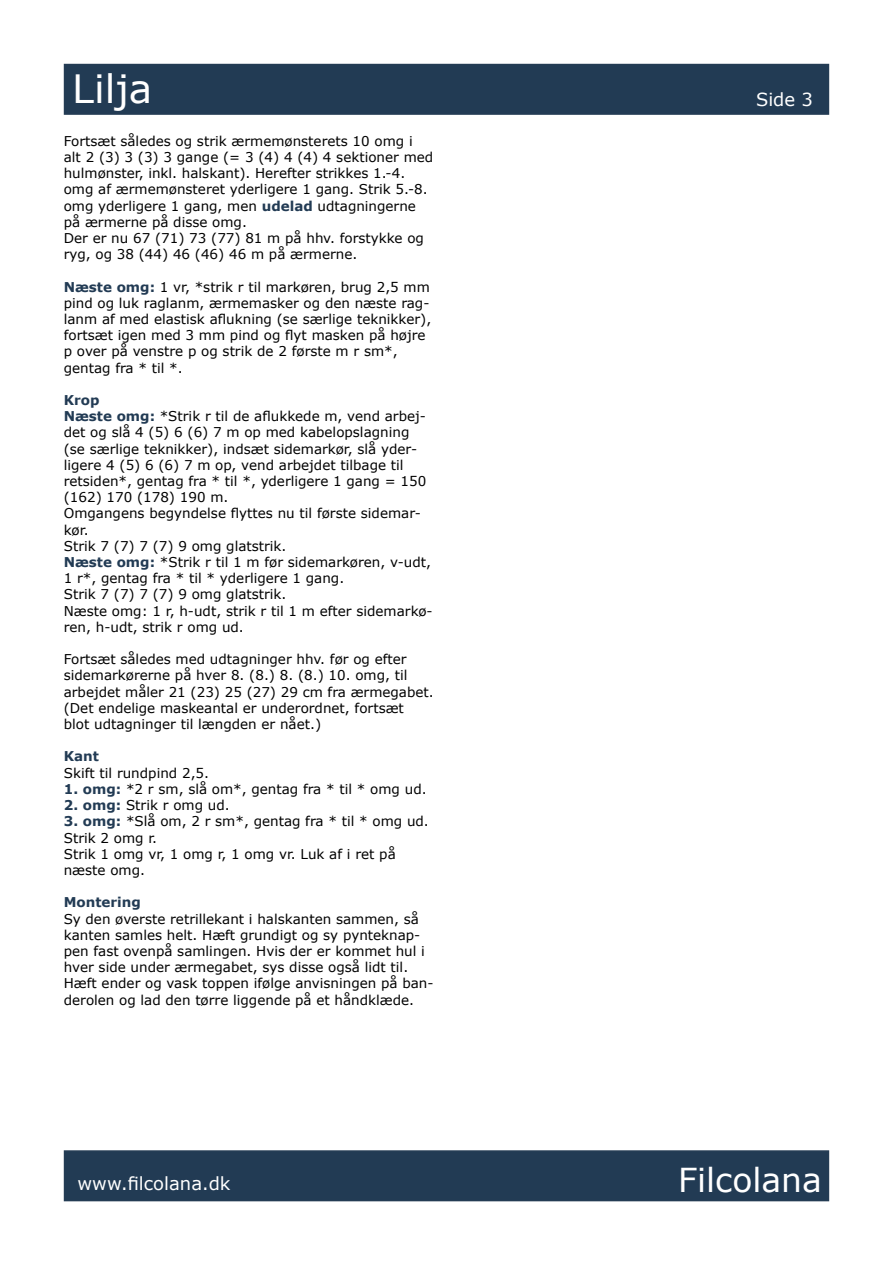
<style>
.page{position:relative;width:893px;height:1263px;background:#fff}
.page>*{position:absolute;margin:0;border:0;box-sizing:border-box;transform-origin:0 0}
.t1{font:39px "Verdana";color:#fff}
.t2{font:33px "Verdana";color:#fff}
.t3{font:18px "Verdana";color:#fff}
.t4{font:13.5px/16.2px "Verdana";color:#000}
.t5{font:700 13.5px "Verdana";color:#223b54}
.s1{font-weight:700;color:#223b54}
</style>
<div class="page">
<div style="left:64px;top:64px;width:765px;height:51px;background:#223b54;border:2px solid #243c54"></div>
<div style="left:64px;top:1150px;width:765px;height:51px;background:#223b54;border:2px solid #243c54"></div>
<h1 class="t1" style="left:72px;top:62px;width:81px">Lilja</h1>
<p class="t4" style="left:64px;top:133px;width:371px">Fortsæt således og strik ærmemønsterets 10 omg i<br>alt 2 (3) 3 (3) 3 gange (= 3 (4) 4 (4) 4 sektioner med hulmønster, inkl. halskant). Herefter strikkes 1.-4. omg af ærmemønsteret yderligere 1 gang. Strik 5.-8. omg yderligere 1 gang, men <span class="s1">udelad</span> udtagningerne på ærmerne på disse omg.<br>Der er nu 67 (71) 73 (77) 81 m på hhv. forstykke og ryg, og 38 (44) 46 (46) 46 m på ærmerne.</p>
<p class="t4" style="left:64px;top:278px;width:369px"><span class="s1">Næste omg:</span> 1 vr, *strik r til markøren, brug 2,5 mm pind og luk raglanm, ærmemasker og den næste rag&shy;lanm af med elastisk aflukning (se særlige teknikker), fortsæt igen med 3 mm pind og flyt masken på højre p over på venstre p og strik de 2 første m r sm*, gentag fra * til *.</p>
<p class="t4" style="left:64px;top:392px;width:370px"><span class="s1">Krop<br>Næste omg:</span> *Strik r til de aflukkede m, vend arbej&shy;det og slå 4 (5) 6 (6) 7 m op med kabelopslagning (se særlige teknikker), indsæt sidemarkør, slå yder&shy;ligere 4 (5) 6 (6) 7 m op, vend arbejdet tilbage til retsiden*, gentag fra * til *, yderligere 1 gang = 150 (162) 170 (178) 190 m.<br>Omgangens begyndelse flyttes nu til første sidemar&shy;kør.<br>Strik 7 (7) 7 (7) 9 omg glatstrik.<br><span class="s1">Næste omg:</span> *Strik r til 1 m før sidemarkøren, v-udt, 1 r*, gentag fra * til * yderligere 1 gang.<br>Strik 7 (7) 7 (7) 9 omg glatstrik.<br>Næste omg: 1 r, h-udt, strik r til 1 m efter sidemarkø&shy;ren, h-udt, strik r omg ud.</p>
<p class="t4" style="left:64px;top:651px;width:371px">Fortsæt således med udtagninger hhv. før og efter sidemarkørerne på hver 8. (8.) 8. (8.) 10. omg, til arbejdet måler 21 (23) 25 (27) 29 cm fra ærmegabet. (Det endelige maskeantal er underordnet, fortsæt<br>blot udtagninger til længden er nået.)</p>
<p class="t5" style="left:64px;top:747px;width:37px">Kant</p>
<p class="t4" style="left:64px;top:764px;width:147px">Skift til rundpind 2,5.</p>
<p class="t4" style="left:64px;top:781px;width:364px"><span class="s1">1. omg:</span> *2 r sm, slå om*, gentag fra * til * omg ud.</p>
<p class="t4" style="left:64px;top:797px;width:167px"><span class="s1">2. omg:</span> Strik r omg ud.</p>
<p class="t4" style="left:64px;top:813px;width:367px"><span class="s1">3. omg:</span> *Slå om, 2 r sm*, gentag fra * til * omg ud.<br>Strik 2 omg r.<br>Strik 1 omg vr, 1 omg r, 1 omg vr. Luk af i ret på næste omg.</p>
<p class="t5" style="left:64px;top:893px;width:79px">Montering</p>
<p class="t4" style="left:64px;top:910px;width:371px">Sy den øverste retrillekant i halskanten sammen, så kanten samles helt. Hæft grundigt og sy pynteknap&shy;pen fast ovenpå samlingen. Hvis der er kommet hul i hver side under ærmegabet, sys disse også lidt til.<br>Hæft ender og vask toppen ifølge anvisningen på ban&shy;derolen og lad den tørre liggende på et håndklæde.</p>
<h3 class="t3" style="left:756px;top:87px;width:58px">Side 3</h3>
<h3 class="t3" style="left:78px;top:1171px;width:154px">www.filcolana.dk</h3>
<h2 class="t2" style="left:678px;top:1157px;width:145px">Filcolana</h2>
</div>
